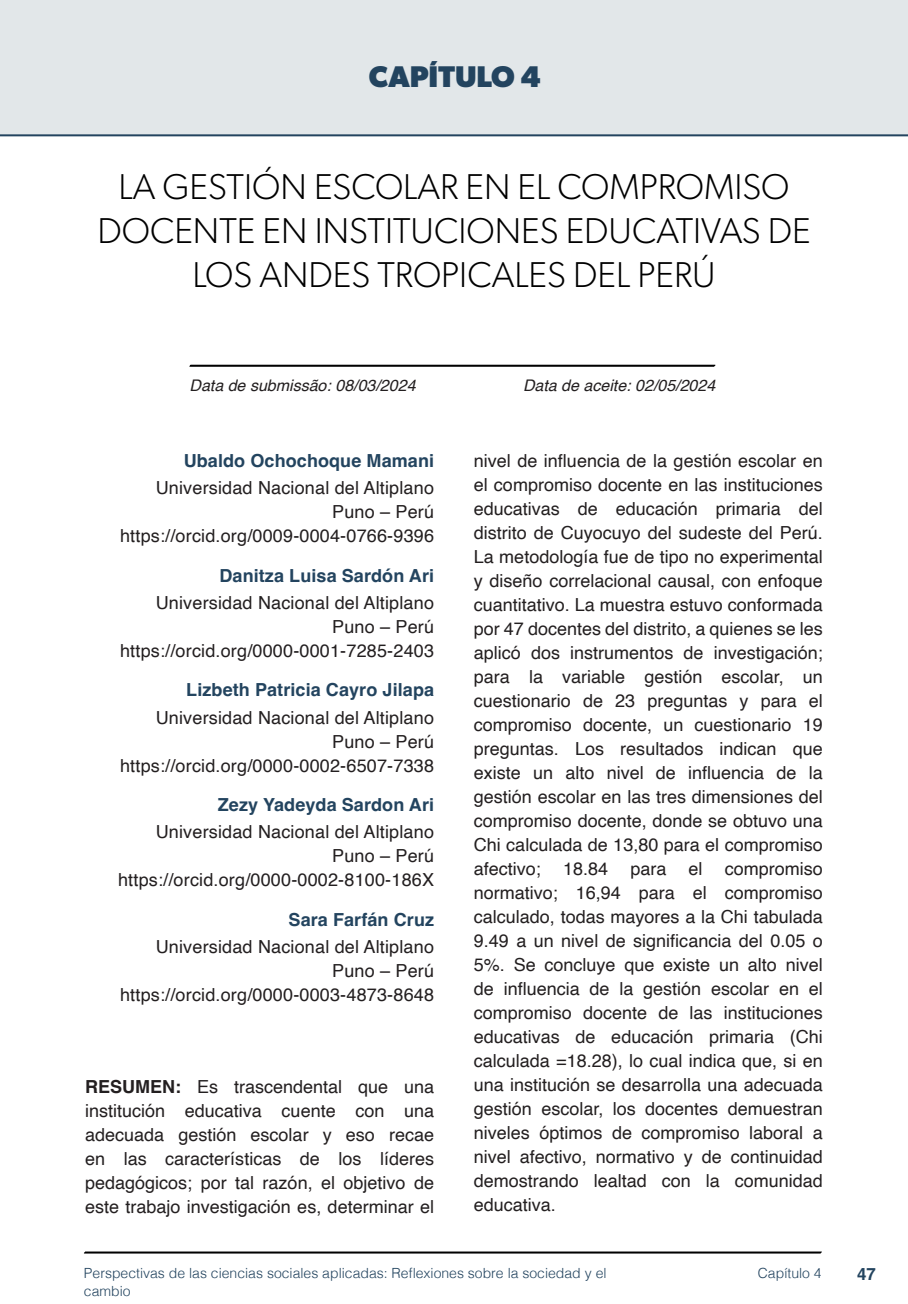
<style>
.page{position:relative;width:908px;height:1304px;background:#fff}
.page>*{position:absolute;margin:0;border:0;box-sizing:border-box;transform-origin:0 0}
.nome_artigos{font:300 36px/44px "Gibson";color:#000;text-align:center}
.capítulos{font:700 30px "Gibson";color:#23445f}
.Resumos_e_PC_TXT{font:18px/24px "Helvetica";color:#231f20;text-align:justify}
.info_autores{font:18px "Helvetica";letter-spacing:.01em;color:#231f20}
.nome_autores{font:700 18px "Helvetica";letter-spacing:.005em;color:#23445f}
.t1{font:700 16.8px "Helvetica";color:#23445f}
.data{font:italic 16px "Helvetica";color:#231f20}
.t2{font:300 14px/18px "Helvetica";color:#23445f}
.s1{font-weight:700}
</style>
<div class="page">
<svg style="left:84px;top:1251px;width:737px;height:3px;background:#515151"></svg>
<div style="left:0;top:0;width:907px;height:136px;background:#e2e7e9"></div>
<svg style="left:189px;top:364px;width:526px;height:3px;background:#4f4f4f"></svg>
<div style="left:44px;top:72px;width:68px;height:61px;background:#e2e7e9"></div>
<p class="capítulos" style="left:369px;top:58px;width:173px">CAPÍTULO 4</p>
<p class="nome_artigos" style="left:97px;top:164px;width:714px">LA GESTIÓN ESCOLAR EN EL COMPROMISO<br>DOCENTE EN INSTITUCIONES EDUCATIVAS DE<br>LOS ANDES TROPICALES DEL PERÚ</p>
<p class="data" style="left:189px;top:373px;width:227px">Data de submissão: 08/03/2024</p>
<p class="data" style="left:523px;top:373px;width:194px">Data de aceite: 02/05/2024</p>
<p class="nome_autores" style="left:184px;top:450px;width:252px">Ubaldo Ochochoque Mamani</p>
<p class="info_autores" style="left:156px;top:474px;width:280px">Universidad Nacional del Altiplano</p>
<p class="info_autores" style="left:332px;top:498px;width:103px">Puno – Perú</p>
<p class="info_autores" style="left:120px;top:522px;width:315px">https://orcid.org/0009-0004-0766-9396</p>
<p class="nome_autores" style="left:219px;top:564px;width:216px">Danitza Luisa Sardón Ari</p>
<p class="info_autores" style="left:156px;top:589px;width:280px">Universidad Nacional del Altiplano</p>
<p class="info_autores" style="left:332px;top:613px;width:103px">Puno – Perú</p>
<p class="info_autores" style="left:120px;top:637px;width:315px">https://orcid.org/0000-0001-7285-2403</p>
<p class="nome_autores" style="left:186px;top:679px;width:249px">Lizbeth Patricia Cayro Jilapa</p>
<p class="info_autores" style="left:156px;top:704px;width:280px">Universidad Nacional del Altiplano</p>
<p class="info_autores" style="left:332px;top:728px;width:103px">Puno – Perú</p>
<p class="info_autores" style="left:120px;top:752px;width:315px">https://orcid.org/0000-0002-6507-7338</p>
<p class="nome_autores" style="left:218px;top:794px;width:218px">Zezy Yadeyda Sardon Ari</p>
<p class="info_autores" style="left:156px;top:818px;width:280px">Universidad Nacional del Altiplano</p>
<p class="info_autores" style="left:332px;top:842px;width:103px">Puno – Perú</p>
<p class="info_autores" style="left:118px;top:866px;width:317px">https://orcid.org/0000-0002-8100-186X</p>
<p class="nome_autores" style="left:288px;top:908px;width:147px">Sara Farfán Cruz</p>
<p class="info_autores" style="left:156px;top:933px;width:280px">Universidad Nacional del Altiplano</p>
<p class="info_autores" style="left:332px;top:957px;width:103px">Puno – Perú</p>
<p class="info_autores" style="left:120px;top:981px;width:315px">https://orcid.org/0000-0003-4873-8648</p>
<p class="Resumos_e_PC_TXT" style="left:85px;top:1075px;width:350px"><span class="s1">RESUMEN:</span> Es trascendental que una institución educativa cuente con una adecuada gestión escolar y eso recae en las características de los líderes pedagógicos; por tal razón, el objetivo de este trabajo investigación es, determinar el</p>
<p class="Resumos_e_PC_TXT" style="left:473px;top:449px;width:350px">nivel de influencia de la gestión escolar en el compromiso docente en las instituciones educativas de educación primaria del distrito de Cuyocuyo del sudeste del Perú.<br>La metodología fue de tipo no experimental y diseño correlacional causal, con enfoque cuantitativo. La muestra estuvo conformada por 47 docentes del distrito, a quienes se les aplicó dos instrumentos de investigación; para la variable gestión escolar, un cuestionario de 23 preguntas y para el compromiso docente, un cuestionario 19 preguntas. Los resultados indican que existe un alto nivel de influencia de la gestión escolar en las tres dimensiones del compromiso docente, donde se obtuvo una Chi calculada de 13,80 para el compromiso afectivo; 18.84 para el compromiso normativo; 16,94 para el compromiso calculado, todas mayores a la Chi tabulada 9.49 a un nivel de significancia del 0.05 o 5%. Se concluye que existe un alto nivel de influencia de la gestión escolar en el compromiso docente de las instituciones educativas de educación primaria (Chi calculada =18.28), lo cual indica que, si en una institución se desarrolla una adecuada gestión escolar, los docentes demuestran niveles óptimos de compromiso laboral a nivel afectivo, normativo y de continuidad demostrando lealtad con la comunidad educativa.</p>
<p class="t2" style="left:84px;top:1263px;width:524px">Perspectivas de las ciencias sociales aplicadas: Reflexiones sobre la sociedad y el cambio</p>
<p class="t2" style="left:757px;top:1263px;width:65px">Capítulo 4</p>
<p class="t1" style="left:856px;top:1264px;width:20px">47</p>
</div>
